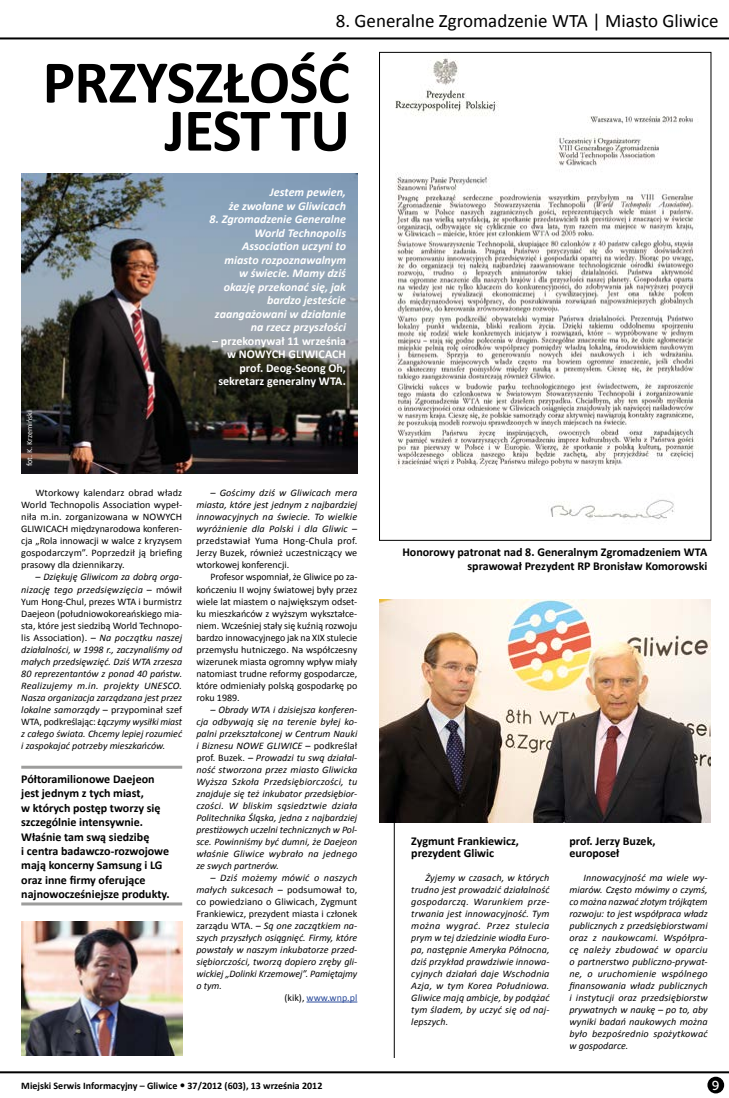
<style>
.page{position:relative;width:729px;height:1098px;background:#fff}
.page>*{position:absolute;margin:0;border:0;box-sizing:border-box;transform-origin:0 0}
.t1{font:700 61px/48px "Calibri";letter-spacing:-.01em;color:#000;text-align:right}
.t2{font:19px "Calibri";color:#000}
.t3{font:13px "Museo Sans 500";color:#fff}
.t4{font:700 12px/14.4px "Calibri";color:#000}
.t5{font:italic 700 12px/13.5px "Calibri";color:#fff;text-align:right}
.t6{font:700 12px/13.5px "Calibri";color:#fff;text-align:right}
.t7{font:italic 10px/12px "Calibri";letter-spacing:.005em;color:#000;text-align:justify}
.t8{font:10px/12px "Calibri";color:#000;text-align:justify}
.t9{font:700 10px "Calibri";color:#000}
.t10{font:10px "Calibri";color:#2a4b9b}
.t11{font:8px "Calibri";color:#fff}
.s1{font-style:normal}
.s2{color:#000}
</style>
<div class="page">
<hr style="left:0;top:37px;width:729px;height:2px;background:#000">
<hr style="left:0;top:1070px;width:729px;height:2px;background:#000">
<div style="left:707px;top:1076px;width:17px;height:16px;background:#000;border-radius:50%"></div>
<img style="left:395px;top:58px;width:304px;height:461px">
<div style="left:379px;top:52px;width:332px;height:488px;border:1px solid #000"></div>
<hr style="left:21px;top:765px;width:161px;height:3px;background:#9d9d9c">
<hr style="left:21px;top:902px;width:161px;height:3px;background:#9d9d9c">
<hr style="left:306px;top:1001px;width:51px;height:1px;background:#2a4b9b">
<img style="left:22px;top:174px;width:335px;height:299px">
<img style="left:379px;top:599px;width:332px;height:223px">
<img style="left:22px;top:921px;width:160px;height:133px">
<hr style="left:394px;top:796px;width:1px;height:261px;background:#000">
<h2 class="t2" style="left:336px;top:9px;width:384px">8. Generalne Zgromadzenie WTA | Miasto Gliwice</h2>
<h1 class="t1" style="left:43px;top:55px;width:309px">PRZYSZŁOŚĆ<br>JEST TU</h1>
<p class="t11" style="left:25px;top:466px;width:57px;rotate:-90deg">fot. K. Krzemiński</p>
<p class="t8" style="left:21px;top:486px;width:162px;text-indent:14px">Wtorkowy kalendarz obrad władz World Technopolis Association wypeł&shy;niła m.in. zorganizowana w NOWYCH GLIWICACH międzynarodowa konferen&shy;cja „Rola innowacji w walce z kryzysem gospodarczym”. Poprzedził ją briefing prasowy dla dziennikarzy.</p>
<p class="t7" style="left:21px;top:570px;width:162px;text-indent:14px">– Dziękuję Gliwicom za dobrą orga&shy;nizację tego przedsięwzięcia <span class="s1">– mówił Yum Hong-Chul, prezes WTA i burmistrz Daejeon (południowokoreańskiego mia&shy;sta, które jest siedzibą World Technopo&shy;lis Association).</span> – Na początku naszej działalności, w 1998 r., zaczynaliśmy od małych przedsięwzięć. Dziś WTA zrzesza 80 reprezentantów z ponad 40 państw.<br>Realizujemy m.in. projekty UNESCO.<br>Nasza organizacja zarządzana jest przez lokalne samorządy <span class="s1">– przypominał szef WTA, podkreślając:</span> Łączymy wysiłki miast z całego świata. Chcemy lepiej rozumieć i zaspokajać potrzeby mieszkańców.</p>
<p class="t4" style="left:21px;top:770px;width:150px">Półtoramilionowe Daejeon jest jednym z tych miast,<br>w których postęp tworzy się szczególnie intensywnie.<br>Właśnie tam swą siedzibę<br>i centra badawczo-rozwojowe mają koncerny Samsung i LG oraz inne firmy oferujące najnowocześniejsze produkty.</p>
<p class="t5" style="left:229px;top:185px;width:119px">Jestem pewien,<br>że zwołane w Gliwicach</p>
<p class="t5" style="left:209px;top:212px;width:138px">8. Zgromadzenie Generalne<br>World Technopolis<br>Association uczyni to miasto rozpoznawalnym<br>w świecie. Mamy dziś okazję przekonać się, jak bardzo jesteście zaangażowani w działanie na rzecz przyszłości</p>
<p class="t6" style="left:212px;top:333px;width:135px">– przekonywał 11 września w NOWYCH GLIWICACH prof. Deog-Seong Oh, sekretarz generalny WTA.</p>
<p class="t7" style="left:196px;top:486px;width:162px;text-indent:14px">– Gościmy dziś w Gliwicach mera miasta, które jest jednym z najbardziej innowacyjnych na świecie. To wielkie wyróżnienie dla Polski i dla Gliwic <span class="s1">– przedstawiał Yuma Hong-Chula prof.<br>Jerzy Buzek, również uczestniczący we wtorkowej konferencji.</span></p>
<p class="t8" style="left:196px;top:570px;width:162px;text-indent:14px">Profesor wspomniał, że Gliwice po za&shy;kończeniu II wojny światowej były przez wiele lat miastem o największym odset&shy;ku mieszkańców z wyższym wykształce&shy;niem. Wcześniej stały się kuźnią rozwoju bardzo innowacyjnego jak na XIX stulecie przemysłu hutniczego. Na współczesny wizerunek miasta ogromny wpływ miały natomiast trudne reformy gospodarcze, które odmieniały polską gospodarkę po roku 1989.</p>
<p class="t7" style="left:196px;top:702px;width:162px;text-indent:14px">– Obrady WTA i dzisiejsza konferen&shy;cja odbywają się na terenie byłej ko&shy;palni przekształconej w Centrum Nauki i Biznesu NOWE GLIWICE <span class="s1">– podkreślał prof. Buzek.</span> – Prowadzi tu swą działal&shy;ność stworzona przez miasto Gliwicka Wyższa Szkoła Przedsiębiorczości, tu znajduje się też inkubator przedsiębior&shy;czości. W bliskim sąsiedztwie działa Politechnika Śląska, jedna z najbardziej prestiżowych uczelni technicznych w Pol&shy;sce. Powinniśmy być dumni, że Daejeon właśnie Gliwice wybrało na jednego ze swych partnerów.</p>
<p class="t7" style="left:210px;top:870px;width:148px">– Dziś możemy mówić o naszych</p>
<p class="t7" style="left:196px;top:882px;width:162px">małych sukcesach <span class="s1">– podsumował to,</span></p>
<p class="t8" style="left:196px;top:894px;width:162px">co powiedziano o Gliwicach, Zygmunt</p>
<p class="t8" style="left:196px;top:906px;width:162px">Frankiewicz, prezydent miasta i członek</p>
<p class="t7" style="left:196px;top:918px;width:162px"><span class="s1">zarządu WTA.</span> – Są one zaczątkiem na-</p>
<p class="t7" style="left:196px;top:930px;width:162px">szych przyszłych osiągnięć. Firmy, które</p>
<p class="t7" style="left:196px;top:942px;width:162px">powstały w naszym inkubatorze przed-</p>
<p class="t7" style="left:196px;top:954px;width:162px">siębiorczości, tworzą dopiero zręby gli-</p>
<p class="t7" style="left:196px;top:966px;width:162px">wickiej „Dolinki Krzemowej”. Pamiętajmy</p>
<p class="t7" style="left:196px;top:978px;width:27px">o tym.</p>
<p class="t10" style="left:284px;top:990px;width:74px"><span class="s2">(kik),</span> www.wnp.pl</p>
<p class="t4" style="left:402px;top:545px;width:306px;line-height:13.5px;text-align:right">Honorowy patronat nad 8. Generalnym Zgromadzeniem WTA sprawował Prezydent RP Bronisław Komorowski</p>
<p class="t4" style="left:411px;top:833px;width:109px;line-height:12px">Zygmunt Frankiewicz, prezydent Gliwic</p>
<p class="t7" style="left:411px;top:870px;width:140px;text-indent:14px">Żyjemy w czasach, w których trudno jest prowadzić działalność gospodarczą. Warunkiem prze&shy;trwania jest innowacyjność. Tym można wygrać. Przez stulecia prym w tej dziedzinie wiodła Euro&shy;pa, następnie Ameryka Północna, dziś przykład prawdziwie innowa&shy;cyjnych działań daje Wschodnia Azja, w tym Korea Południowa.<br>Gliwice mają ambicje, by podążać tym śladem, by uczyć się od naj&shy;lepszych.</p>
<p class="t4" style="left:569px;top:833px;width:88px;line-height:12px">prof. Jerzy Buzek, europoseł</p>
<p class="t7" style="left:569px;top:870px;width:140px;text-indent:14px">Innowacyjność ma wiele wy&shy;miarów. Często mówimy o czymś, co można nazwać złotym trójkątem rozwoju: to jest współpraca władz publicznych z przedsiębiorstwami oraz z naukowcami. Współpra&shy;cę należy zbudować w oparciu o partnerstwo publiczno-prywat&shy;ne, o uruchomienie wspólnego finansowania władz publicznych i instytucji oraz przedsiębiorstw prywatnych w naukę – po to, aby wyniki badań naukowych można było bezpośrednio spożytkować w gospodarce.</p>
<p class="t9" style="left:21px;top:1078px;width:302px">Miejski Serwis Informacyjny – Gliwice 37/2012 (603), 13 września 2012</p>
<h3 class="t3" style="left:711px;top:1077px;width:9px">9</h3>
</div>
